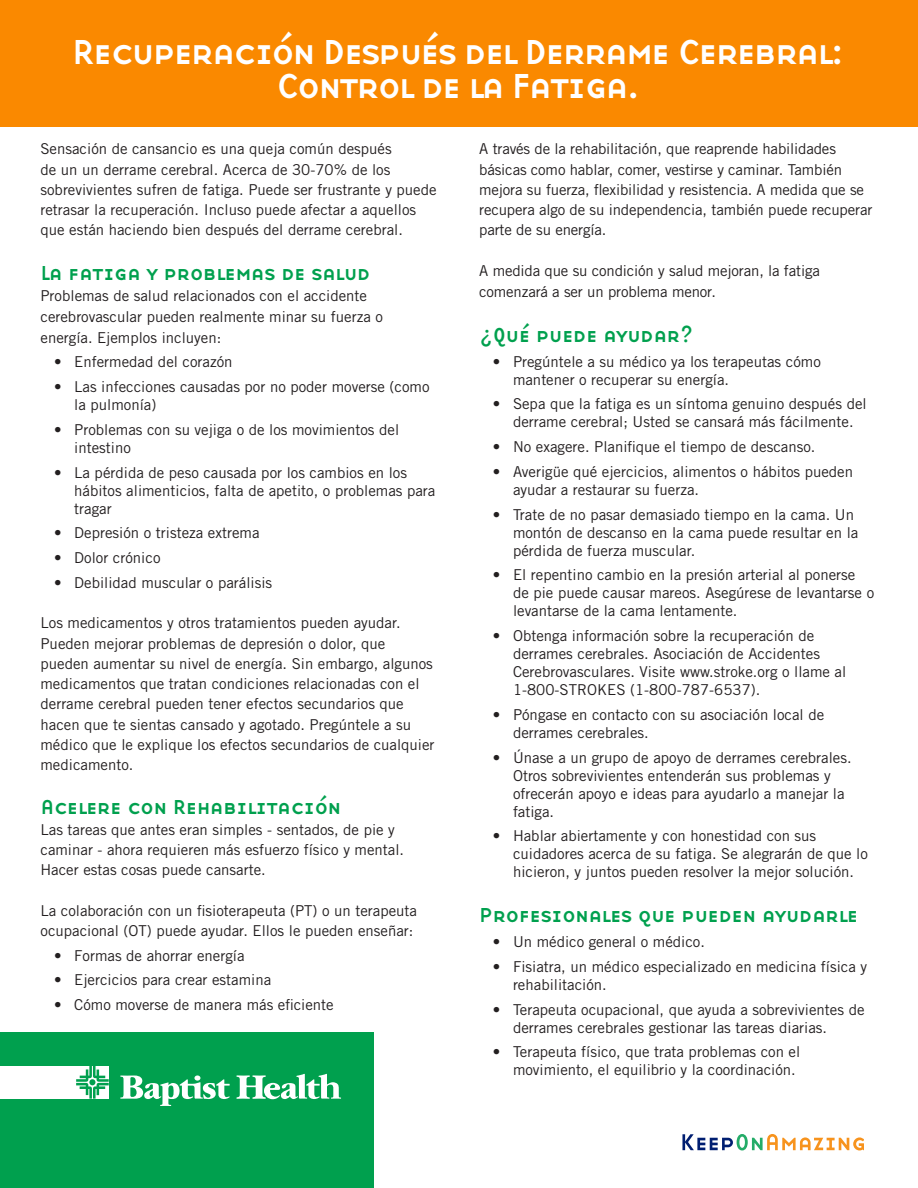
<style>
.page{position:relative;width:918px;height:1188px;background:#fff}
.page>*{position:absolute;margin:0;border:0;box-sizing:border-box;transform-origin:0 0}
.t1{font:36px/34.5px "Base Nine Small Caps";letter-spacing:-.08em;color:#fff;text-align:center}
.t2{font:21px "Base Nine Small Caps";letter-spacing:-.04em;color:#00a04e}
.t3{font:15px/18px "Trade Gothic LT Std";color:#231f20}
</style>
<div class="page">
<div style="left:0;top:1033px;width:374px;height:155px;background:#00a04e"></div>
<div style="left:0;top:1066px;width:109px;height:33px;background:#fff"></div>
<svg style="left:120px;top:1075px;width:110px;height:31px"></svg>
<svg style="left:76px;top:1066px;width:33px;height:33px"></svg>
<svg style="left:236px;top:1074px;width:105px;height:25px"></svg>
<svg style="left:682px;top:1134px;width:182px;height:16px"></svg>
<div style="left:0;top:0;width:918px;height:126px;background:#fa8900"></div>
<p class="t1" style="left:72px;top:34px;width:776px">Recuperación Después del Derrame Cerebral:<br>Control de la Fatiga.</p>
<p class="t3" style="left:40px;top:139px;width:398px;line-height:20.2px">Sensación de cansancio es una queja común después<br>de un un derrame cerebral. Acerca de 30-70% de los sobrevivientes sufren de fatiga. Puede ser frustrante y puede retrasar la recuperación. Incluso puede afectar a aquellos que están haciendo bien después del derrame cerebral.</p>
<p class="t2" style="left:40px;top:257px;width:332px">La fatiga y problemas de salud</p>
<p class="t3" style="left:40px;top:285px;width:344px;line-height:21px">Problemas de salud relacionados con el accidente cerebrovascular pueden realmente minar su fuerza o energía. Ejemplos incluyen:</p>
<p class="t3" style="left:54px;top:353px;width:180px">• Enfermedad del corazón</p>
<p class="t3" style="left:74px;top:378px;width:357px;text-indent:-20px">• Las infecciones causadas por no poder moverse (como la pulmonía)</p>
<p class="t3" style="left:74px;top:420px;width:326px;text-indent:-20px">• Problemas con su vejiga o de los movimientos del intestino</p>
<p class="t3" style="left:74px;top:463px;width:363px;text-indent:-20px">• La pérdida de peso causada por los cambios en los hábitos alimenticios, falta de apetito, o problemas para tragar</p>
<p class="t3" style="left:54px;top:524px;width:207px">• Depresión o tristeza extrema</p>
<p class="t3" style="left:54px;top:549px;width:108px">• Dolor crónico</p>
<p class="t3" style="left:54px;top:573px;width:220px">• Debilidad muscular o parálisis</p>
<p class="t3" style="left:40px;top:613px;width:396px;line-height:20.2px">Los medicamentos y otros tratamientos pueden ayudar.<br>Pueden mejorar problemas de depresión o dolor, que pueden aumentar su nivel de energía. Sin embargo, algunos medicamentos que tratan condiciones relacionadas con el derrame cerebral pueden tener efectos secundarios que hacen que te sientas cansado y agotado. Pregúntele a su médico que le explique los efectos secundarios de cualquier medicamento.</p>
<p class="t2" style="left:40px;top:792px;width:303px">Acelere con Rehabilitación</p>
<p class="t3" style="left:40px;top:819px;width:365px;line-height:20.2px">Las tareas que antes eran simples - sentados, de pie y caminar - ahora requieren más esfuerzo físico y mental.<br>Hacer estas cosas puede cansarte.</p>
<p class="t3" style="left:40px;top:900px;width:378px;line-height:20.2px">La colaboración con un fisioterapeuta (PT) o un terapeuta ocupacional (OT) puede ayudar. Ellos le pueden enseñar:</p>
<p class="t3" style="left:54px;top:946px;width:192px">• Formas de ahorrar energía</p>
<p class="t3" style="left:54px;top:971px;width:219px">• Ejercicios para crear estamina</p>
<p class="t3" style="left:54px;top:996px;width:281px">• Cómo moverse de manera más eficiente</p>
<p class="t3" style="left:479px;top:139px;width:395px;line-height:20.2px">A través de la rehabilitación, que reaprende habilidades básicas como hablar, comer, vestirse y caminar. También mejora su fuerza, flexibilidad y resistencia. A medida que se recupera algo de su independencia, también puede recuperar parte de su energía.</p>
<p class="t3" style="left:479px;top:260px;width:342px;line-height:21px">A medida que su condición y salud mejoran, la fatiga comenzará a ser un problema menor.</p>
<p class="t2" style="left:479px;top:320px;width:216px">¿Qué puede ayudar?</p>
<p class="t3" style="left:513px;top:352px;width:309px;text-indent:-20px">• Pregúntele a su médico ya los terapeutas cómo mantener o recuperar su energía.</p>
<p class="t3" style="left:493px;top:395px;width:375px;text-align:center">• Sepa que la fatiga es un síntoma genuino después del derrame cerebral; Usted se cansará más fácilmente.</p>
<p class="t3" style="left:493px;top:438px;width:324px">• No exagere. Planifique el tiempo de descanso.</p>
<p class="t3" style="left:513px;top:462px;width:342px;text-indent:-20px">• Averigüe qué ejercicios, alimentos o hábitos pueden ayudar a restaurar su fuerza.</p>
<p class="t3" style="left:513px;top:505px;width:347px;text-indent:-20px">• Trate de no pasar demasiado tiempo en la cama. Un montón de descanso en la cama puede resultar en la pérdida de fuerza muscular.</p>
<p class="t3" style="left:513px;top:566px;width:363px;text-indent:-20px">• El repentino cambio en la presión arterial al ponerse de pie puede causar mareos. Asegúrese de levantarse o levantarse de la cama lentamente.</p>
<p class="t3" style="left:513px;top:627px;width:335px;text-indent:-20px">• Obtenga información sobre la recuperación de derrames cerebrales. Asociación de Accidentes Cerebrovasculares. Visite www.stroke.org o llame al 1-800-STROKES (1-800-787-6537).</p>
<p class="t3" style="left:513px;top:705px;width:313px;text-indent:-20px">• Póngase en contacto con su asociación local de derrames cerebrales.</p>
<p class="t3" style="left:513px;top:748px;width:340px;text-indent:-20px">• Únase a un grupo de apoyo de derrames cerebrales.<br>Otros sobrevivientes entenderán sus problemas y ofrecerán apoyo e ideas para ayudarlo a manejar la fatiga.</p>
<p class="t3" style="left:513px;top:827px;width:356px;text-indent:-20px">• Hablar abiertamente y con honestidad con sus cuidadores acerca de su fatiga. Se alegrarán de que lo hicieron, y juntos pueden resolver la mejor solución.</p>
<p class="t2" style="left:479px;top:900px;width:381px">Profesionales que pueden ayudarle</p>
<p class="t3" style="left:493px;top:933px;width:214px">• Un médico general o médico.</p>
<p class="t3" style="left:513px;top:957px;width:356px;text-indent:-20px">• Fisiatra, un médico especializado en medicina física y rehabilitación.</p>
<p class="t3" style="left:513px;top:1000px;width:353px;text-indent:-20px">• Terapeuta ocupacional, que ayuda a sobrevivientes de derrames cerebrales gestionar las tareas diarias.</p>
<p class="t3" style="left:493px;top:1043px;width:309px;text-align:right">• Terapeuta físico, que trata problemas con el movimiento, el equilibrio y la coordinación.</p>
</div>
